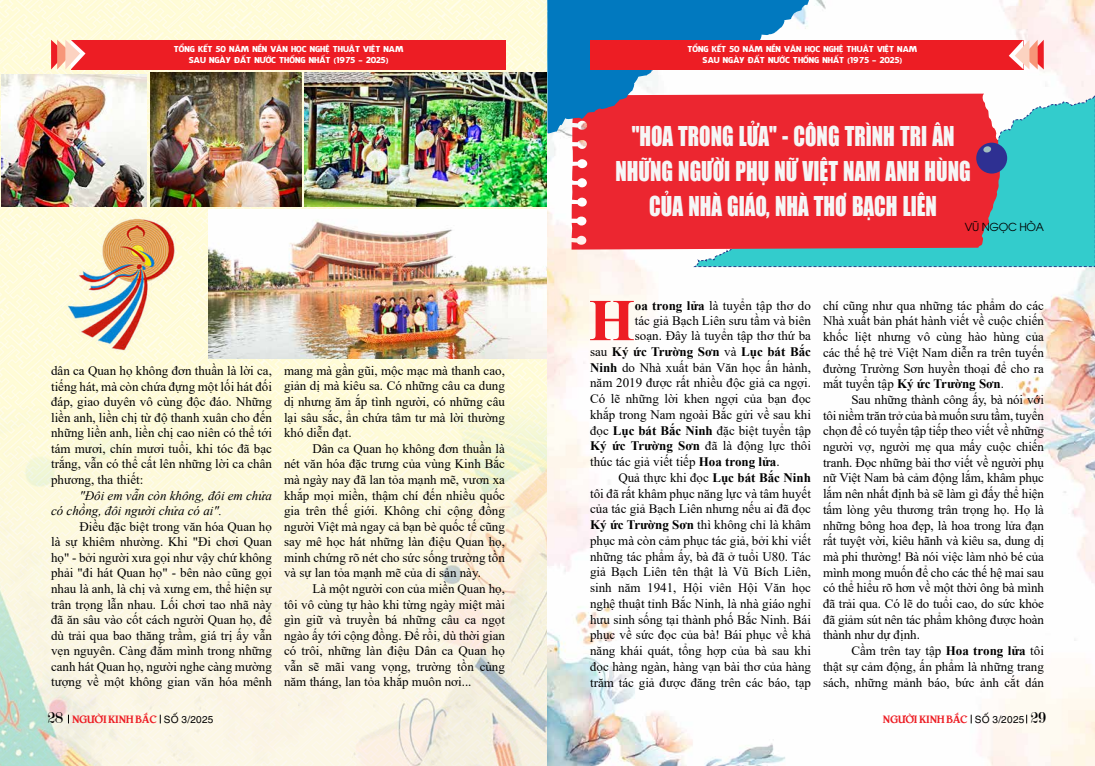
<style>
.page{position:relative;width:1095px;height:766px;background:#fff}
.page>*{position:absolute;margin:0;border:0;box-sizing:border-box;transform-origin:0 0}
.t1{font:700 59.2px "Times New Roman";color:#ed1d24}
.t2{font:25.3px/35.2px "UTM Impact";color:#f6f6f6;text-align:center;scale:.83 1}
.t3{font:13px/15.6px "Times New Roman";color:#000;text-align:justify}
.t4{font:italic 13px/15.6px "Times New Roman";color:#000}
.t5{font:700 13px "Times New Roman";color:#000}
.t6{font:11px "UTM Avo";letter-spacing:-.03em;color:#000}
.t7{font:10px "UTM Bienvenue";color:#ed1d24}
.t8{font:8px/11px "UTM Facebook";color:#fff;text-align:center}
.s1{font-weight:700}
.s2{font-weight:400}
.s3{font-family:"Modern";font-size:17.1px;color:#000}
.s4{font-family:"UTM Helve";color:#000}
</style>
<div class="page">
<img style="left:0;top:0;width:1094px;height:765px">
<img style="left:0;top:394px;width:548px;height:371px">
<img style="left:305px;top:73px;width:242px;height:133px">
<img style="left:150px;top:73px;width:151px;height:133px">
<img style="left:1px;top:74px;width:146px;height:132px">
<img style="left:208px;top:210px;width:341px;height:148px">
<img style="left:55px;top:218px;width:133px;height:135px">
<svg style="left:571px;top:94px;width:430px;height:155px;background:#ed323c"></svg>
<svg style="left:694px;top:97px;width:401px;height:170px;background:#ae626a"></svg>
<svg style="left:547px;top:0;width:261px;height:134px;fill:#0179bf"></svg>
<div style="left:71px;top:40px;width:434px;height:29px;background:#ed1d24"></div>
<svg style="left:51px;top:40px;width:34px;height:30px"></svg>
<div style="left:590px;top:40px;width:432px;height:29px;background:#ed1d24"></div>
<svg style="left:1008px;top:40px;width:35px;height:29px"></svg>
<p class="t8" style="left:174px;top:43px;width:231px">TỔNG KẾT 50 NĂM NỀN VĂN HỌC NGHỆ THUẬT VIỆT NAM<br>SAU NGÀY ĐẤT NƯỚC THỐNG NHẤT (1975 - 2025)</p>
<p class="t3" style="left:51px;top:362px;width:222px">dân ca Quan họ không đơn thuần là lời ca, tiếng hát, mà còn chứa đựng một lối hát đối đáp, giao duyên vô cùng độc đáo. Những liền anh, liền chị từ độ thanh xuân cho đến những liền anh, liền chị cao niên có thể tới tám mươi, chín mươi tuổi, khi tóc đã bạc trắng, vẫn có thể cất lên những lời ca chân phương, tha thiết:</p>
<p class="t4" style="left:51px;top:487px;width:222px;text-indent:28px">"Đôi em vẫn còn không, đôi em chửa có chồng, đôi người chửa có ai".</p>
<p class="t3" style="left:51px;top:518px;width:222px;text-indent:28px">Điều đặc biệt trong văn hóa Quan họ là sự khiêm nhường. Khi "Đi chơi Quan họ" - bởi người xưa gọi như vậy chứ không phải "đi hát Quan họ" - bên nào cũng gọi nhau là anh, là chị và xưng em, thể hiện sự trân trọng lẫn nhau. Lối chơi tao nhã này đã ăn sâu vào cốt cách người Quan họ, để dù trải qua bao thăng trầm, giá trị ấy vẫn vẹn nguyên. Càng đắm mình trong những canh hát Quan họ, người nghe càng mường tượng về một không gian văn hóa mênh</p>
<p class="t3" style="left:284px;top:362px;width:222px">mang mà gần gũi, mộc mạc mà thanh cao, giản dị mà kiêu sa. Có những câu ca dung dị nhưng ăm ắp tình người, có những câu lại sâu sắc, ẩn chứa tâm tư mà lời thường khó diễn đạt.</p>
<p class="t3" style="left:284px;top:440px;width:222px;text-indent:28px">Dân ca Quan họ không đơn thuần là nét văn hóa đặc trưng của vùng Kinh Bắc mà ngày nay đã lan tỏa mạnh mẽ, vươn xa khắp mọi miền, thậm chí đến nhiều quốc gia trên thế giới. Không chỉ cộng đồng người Việt mà ngay cả bạn bè quốc tế cũng say mê học hát những làn điệu Quan họ, minh chứng rõ nét cho sức sống trường tồn và sự lan tỏa mạnh mẽ của di sản này.</p>
<p class="t3" style="left:284px;top:580px;width:222px;text-indent:28px">Là một người con của miền Quan họ, tôi vô cùng tự hào khi từng ngày miệt mài gìn giữ và truyền bá những câu ca ngọt ngào ấy tới cộng đồng. Để rồi, dù thời gian có trôi, những làn điệu Dân ca Quan họ vẫn sẽ mãi vang vọng, trường tồn cùng năm tháng, lan tỏa khắp muôn nơi...</p>
<p class="t8" style="left:687px;top:43px;width:231px">TỔNG KẾT 50 NĂM NỀN VĂN HỌC NGHỆ THUẬT VIỆT NAM<br>SAU NGÀY ĐẤT NƯỚC THỐNG NHẤT (1975 - 2025)</p>
<h2 class="t2" style="left:615px;top:117px;width:429px">"HOA TRONG LỬA" - CÔNG TRÌNH TRI ÂN<br>NHỮNG NGƯỜI PHỤ NỮ VIỆT NAM ANH HÙNG<br>CỦA NHÀ GIÁO, NHÀ THƠ BẠCH LIÊN</h2>
<p class="t6" style="left:964px;top:218px;width:81px">VŨ NGỌC HÒA</p>
<h1 class="t1" style="left:588px;top:277px;width:48px">H</h1>
<p class="t3" style="left:634px;top:297px;width:177px"><span class="s1">oa trong lửa</span> là tuyển tập thơ do</p>
<p class="t3" style="left:634px;top:312px;width:177px">tác giả Bạch Liên sưu tầm và biên</p>
<p class="t3" style="left:634px;top:327px;width:177px">soạn. Đây là tuyển tập thơ thứ ba</p>
<p class="t5" style="left:590px;top:342px;width:222px"><span class="s2">sau</span> Ký ức Trường Sơn <span class="s2">và</span> Lục bát Bắc</p>
<p class="t3" style="left:590px;top:359px;width:222px"><span class="s1">Ninh</span> do Nhà xuất bản Văn học ấn hành,</p>
<p class="t3" style="left:590px;top:375px;width:222px">năm 2019 được rất nhiều độc giả ca ngợi.</p>
<p class="t3" style="left:590px;top:390px;width:222px">Có lẽ những lời khen ngợi của bạn đọc</p>
<p class="t3" style="left:590px;top:406px;width:222px">khắp trong Nam ngoài Bắc gửi về sau khi</p>
<p class="t3" style="left:590px;top:422px;width:222px">đọc <span class="s1">Lục bát Bắc Ninh</span> đặc biệt tuyển tập</p>
<p class="t3" style="left:590px;top:437px;width:222px"><span class="s1">Ký ức Trường Sơn</span> đã là động lực thôi</p>
<p class="t3" style="left:590px;top:453px;width:191px">thúc tác giả viết tiếp <span class="s1">Hoa trong lửa</span>.</p>
<p class="t3" style="left:618px;top:469px;width:194px">Quả thực khi đọc <span class="s1">Lục bát Bắc Ninh</span></p>
<p class="t3" style="left:590px;top:485px;width:222px">tôi đã rất khâm phục năng lực và tâm huyết</p>
<p class="t3" style="left:590px;top:500px;width:222px">của tác giả Bạch Liên nhưng nếu ai đã đọc</p>
<p class="t3" style="left:590px;top:516px;width:222px"><span class="s1">Ký ức Trường Sơn</span> thì không chỉ là khâm</p>
<p class="t3" style="left:590px;top:532px;width:222px">phục mà còn cảm phục tác giả, bởi khi viết</p>
<p class="t3" style="left:590px;top:548px;width:222px">những tác phẩm ấy, bà đã ở tuổi U80. Tác</p>
<p class="t3" style="left:590px;top:563px;width:222px">giả Bạch Liên tên thật là Vũ Bích Liên,</p>
<p class="t3" style="left:590px;top:579px;width:222px">sinh năm 1941, Hội viên Hội Văn học</p>
<p class="t3" style="left:590px;top:595px;width:222px">nghệ thuật tỉnh Bắc Ninh, là nhà giáo nghỉ</p>
<p class="t3" style="left:590px;top:610px;width:222px">hưu sinh sống tại thành phố Bắc Ninh. Bái</p>
<p class="t3" style="left:590px;top:626px;width:222px">phục về sức đọc của bà! Bái phục về khả</p>
<p class="t3" style="left:590px;top:642px;width:222px">năng khái quát, tổng hợp của bà sau khi</p>
<p class="t3" style="left:590px;top:658px;width:222px">đọc hàng ngàn, hàng vạn bài thơ của hàng</p>
<p class="t3" style="left:590px;top:673px;width:222px">trăm tác giả được đăng trên các báo, tạp</p>
<p class="t3" style="left:822px;top:297px;width:222px">chí cũng như qua những tác phẩm do các Nhà xuất bản phát hành viết về cuộc chiến khốc liệt nhưng vô cùng hào hùng của các thế hệ trẻ Việt Nam diễn ra trên tuyến đường Trường Sơn huyền thoại để cho ra mắt tuyển tập <span class="s1">Ký ức Trường Sơn</span>.</p>
<p class="t3" style="left:822px;top:391px;width:222px;text-indent:28px">Sau những thành công ấy, bà nói với tôi niềm trăn trở của bà muốn sưu tầm, tuyển chọn để có tuyển tập tiếp theo viết về những người vợ, người mẹ qua mấy cuộc chiến tranh. Đọc những bài thơ viết về người phụ nữ Việt Nam bà cảm động lắm, khâm phục lắm nên nhất định bà sẽ làm gì đấy thể hiện tấm lòng yêu thương trân trọng họ. Họ là những bông hoa đẹp, là hoa trong lửa đạn rất tuyệt vời, kiêu hãnh và kiêu sa, dung dị mà phi thường! Bà nói việc làm nhỏ bé của mình mong muốn để cho các thế hệ mai sau có thể hiểu rõ hơn về một thời ông bà mình đã trải qua. Có lẽ do tuổi cao, do sức khỏe đã giảm sút nên tác phẩm không được hoàn thành như dự định.</p>
<p class="t3" style="left:822px;top:642px;width:222px;text-indent:28px">Cầm trên tay tập <span class="s1">Hoa trong lửa</span> tôi thật sự cảm động, ấn phẩm là những trang sách, những mảnh báo, bức ảnh cắt dán</p>
<p class="t7" style="left:47px;top:711px;width:168px"><span class="s3">28</span> NGƯỜI KINH BẮC <span class="s4">SỐ 3/2025</span></p>
<p class="t7" style="left:882px;top:711px;width:164px">NGƯỜI KINH BẮC <span class="s4">SỐ 3/2025</span> <span class="s3">29</span></p>
</div>
